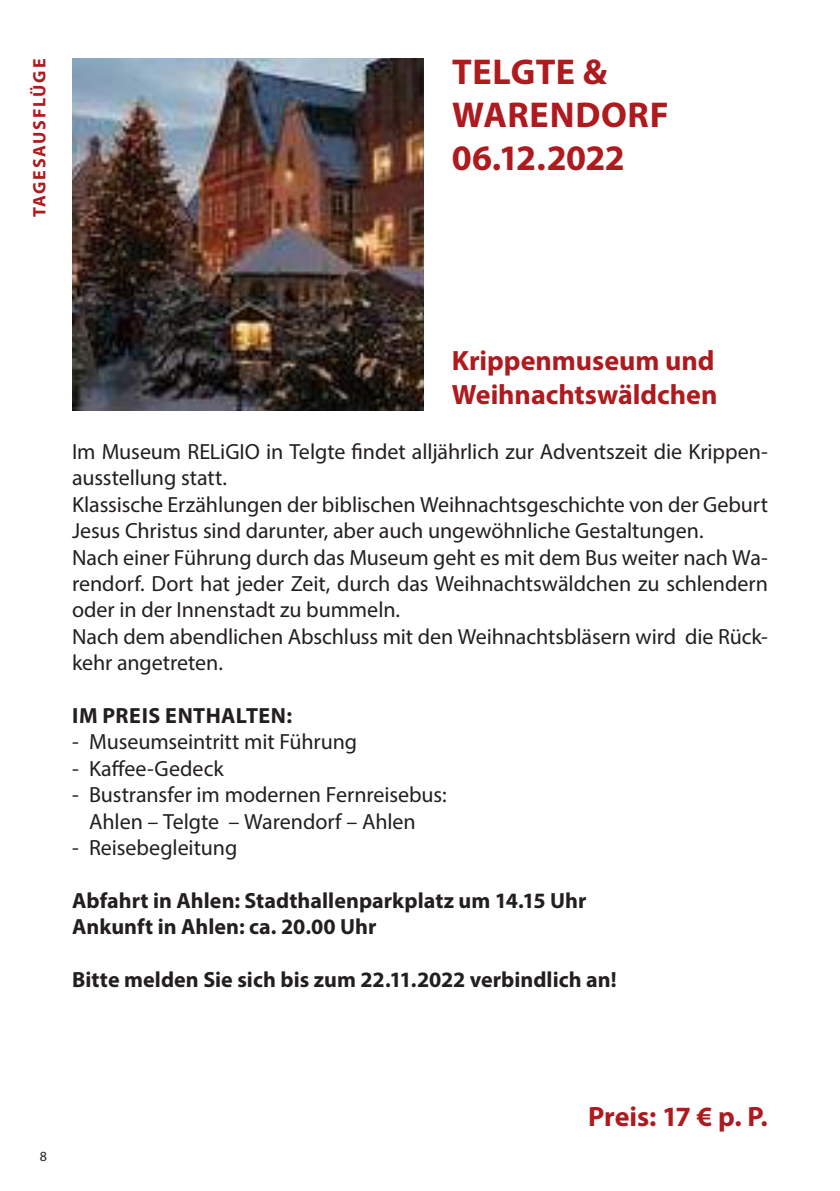
<style>
.page{position:relative;width:840px;height:1191px;background:#fff}
.page>*{position:absolute;margin:0;border:0;box-sizing:border-box;transform-origin:0 0}
.t1{font:700 36px/43.2px "Myriad Pro";letter-spacing:.01em;color:#ae1a1e}
.t2{font:700 28px/33.6px "Myriad Pro";color:#ae1a1e}
.t3{font:22px/26.4px "Myriad Pro";letter-spacing:-.005em;color:#231f20}
.t4{font:700 22px/26.4px "Myriad Pro";color:#231f20}
.t5{font:700 22px "Myriad Pro";letter-spacing:.02em;color:#231f20}
.t6{font:700 18px "Myriad Pro";letter-spacing:.09em;color:#ae1a1e}
.t7{font:14px "Myriad Pro";color:#231f20}
</style>
<div class="page">
<img style="left:72px;top:59px;width:351px;height:351px">
<p class="t6" style="left:28px;top:217px;width:160px;rotate:-90deg">TAGESAUSFLÜGE</p>
<h1 class="t1" style="left:451px;top:49px;width:218px">TELGTE &amp;<br>WARENDORF<br>06.12.2022</h1>
<p class="t2" style="left:451px;top:343px;width:267px">Krippenmuseum und<br>Weihnachtswäldchen</p>
<p class="t3" style="left:72px;top:438px;width:697px">Im Museum RELiGIO in Telgte findet alljährlich zur Adventszeit die Krippen&shy;ausstellung statt.<br>Klassische Erzählungen der biblischen Weihnachtsgeschichte von der Geburt Jesus Christus sind darunter, aber auch ungewöhnliche Gestaltungen.<br>Nach einer Führung durch das Museum geht es mit dem Bus weiter nach Wa&shy;rendorf. Dort hat jeder Zeit, durch das Weihnachtswäldchen zu schlendern oder in der Innenstadt zu bummeln.<br>Nach dem abendlichen Abschluss mit den Weihnachtsbläsern wird die Rück&shy;kehr angetreten.</p>
<p class="t5" style="left:72px;top:701px;width:221px">IM PREIS ENTHALTEN:</p>
<p class="t3" style="left:72px;top:728px;width:286px">- Museumseintritt mit Führung</p>
<p class="t3" style="left:72px;top:755px;width:153px">- Kaffee-Gedeck</p>
<p class="t3" style="left:89px;top:781px;width:359px;text-indent:-17px">- Bustransfer im modernen Fernreisebus:<br>Ahlen – Telgte – Warendorf – Ahlen</p>
<p class="t3" style="left:72px;top:834px;width:167px">- Reisebegleitung</p>
<p class="t4" style="left:72px;top:886px;width:515px">Abfahrt in Ahlen: Stadthallenparkplatz um 14.15 Uhr<br>Ankunft in Ahlen: ca. 20.00 Uhr</p>
<p class="t4" style="left:72px;top:965px;width:546px">Bitte melden Sie sich bis zum 22.11.2022 verbindlich an!</p>
<p class="t7" style="left:40px;top:1147px;width:9px">8</p>
<p class="t2" style="left:588px;top:1099px;width:181px">Preis: 17 € p. P.</p>
</div>
